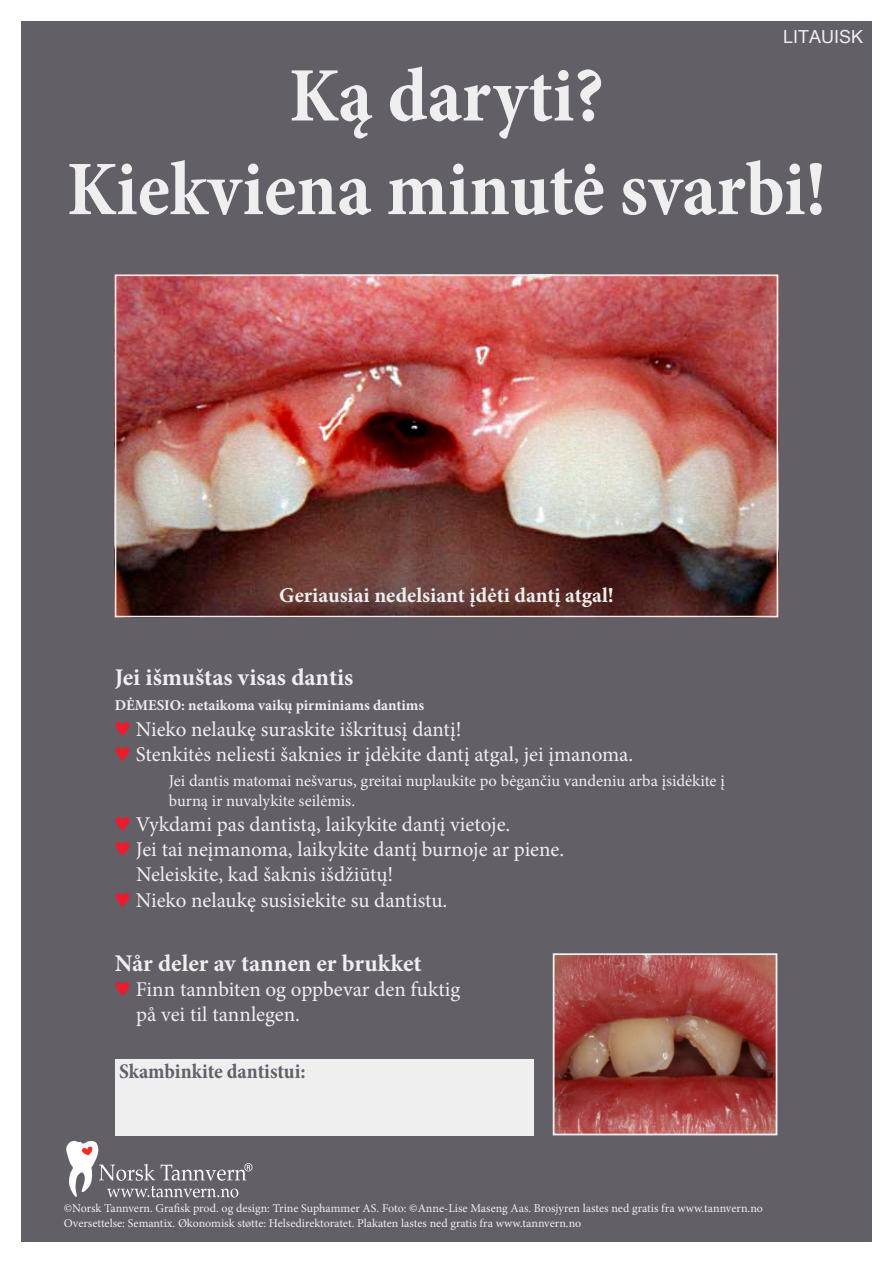
<style>
.page{position:relative;width:893px;height:1263px;background:#fff}
.page>*{position:absolute;margin:0;border:0;box-sizing:border-box;transform-origin:0 0}
.t1{font:700 condensed 78px/93.6px "Minion Pro";color:#efeff0;text-align:center}
.t2{font:700 24px "Minion Pro";color:#efeff0}
.t3{font:21px/25.2px "Minion Pro";letter-spacing:-.005em;color:#efeff0}
.t4{font:700 21px "Minion Pro";color:#efeff0}
.t5{font:700 condensed 21px "Minion Pro";letter-spacing:-.005em;color:#625f66}
.t6{font:18px "Arial Unicode";color:#efeff0}
.t7{font:16.5px/19.8px "Minion Pro";color:#efeff0}
.t8{font:700 15px "Minion Pro";color:#efeff0}
.t9{font:12px/15px "Minion Pro";letter-spacing:-.005em;color:#efeff0}
.s1{color:#ee1b2c}
</style>
<div class="page">
<div style="left:21px;top:21px;width:851px;height:1221px;background:#625f66"></div>
<svg style="left:66px;top:1141px;width:186px;height:56px"></svg>
<img style="left:118px;top:277px;width:657px;height:337px">
<div style="left:115px;top:274px;width:663px;height:343px;border:2px solid #efeff0"></div>
<img style="left:556px;top:956px;width:218px;height:176px">
<div style="left:553px;top:953px;width:224px;height:182px;border:2px solid #efeff0"></div>
<div style="left:115px;top:1059px;width:419px;height:76px;background:#efeff0"></div>
<p class="t6" style="left:783px;top:23px;width:82px">LITAUISK</p>
<h1 class="t1" style="left:67px;top:48px;width:761px">Ką daryti?<br>Kiekviena minutė svarbi!</h1>
<p class="t4" style="left:279px;top:581px;width:336px">Geriausiai nedelsiant įdėti dantį atgal!</p>
<p class="t2" style="left:115px;top:660px;width:240px">Jei išmuštas visas dantis</p>
<p class="t8" style="left:115px;top:695px;width:311px">DĖMESIO: netaikoma vaikų pirminiams dantims</p>
<p class="t3" style="left:115px;top:716px;width:520px"><span class="s1">♥</span> Nieko nelaukę suraskite iškritusį dantį!<br><span class="s1">♥</span> Stenkitės neliesti šaknies ir įdėkite dantį atgal, jei įmanoma.</p>
<p class="t7" style="left:169px;top:771px;width:557px">Jei dantis matomai nešvarus, greitai nuplaukite po bėgančiu vandeniu arba įsidėkite į burną ir nuvalykite seilėmis.</p>
<p class="t3" style="left:115px;top:812px;width:397px"><span class="s1">♥</span> Vykdami pas dantistą, laikykite dantį vietoje.</p>
<p class="t3" style="left:115px;top:837px;width:451px"><span class="s1">♥</span> Jei tai neįmanoma, laikykite dantį burnoje ar piene.</p>
<p class="t3" style="left:136px;top:862px;width:259px">Neleiskite, kad šaknis išdžiūtų!</p>
<p class="t3" style="left:115px;top:887px;width:334px"><span class="s1">♥</span> Nieko nelaukę susisiekite su dantistu.</p>
<p class="t2" style="left:115px;top:946px;width:308px">Når deler av tannen er brukket</p>
<p class="t3" style="left:136px;top:977px;width:326px;text-indent:-21px"><span class="s1">♥</span> Finn tannbiten og oppbevar den fuktig på vei til tannlegen.</p>
<p class="t5" style="left:119px;top:1057px;width:188px">Skambinkite dantistui:</p>
<p class="t9" style="left:64px;top:1201px;width:701px">©Norsk Tannvern. Grafisk prod. og design: Trine Suphammer AS. Foto: ©Anne-Lise Maseng Aas. Brosjyren lastes ned gratis fra www.tannvern.no<br>Oversettelse: Semantix. Økonomisk støtte: Helsedirektoratet. Plakaten lastes ned gratis fra www.tannvern.no</p>
</div>
